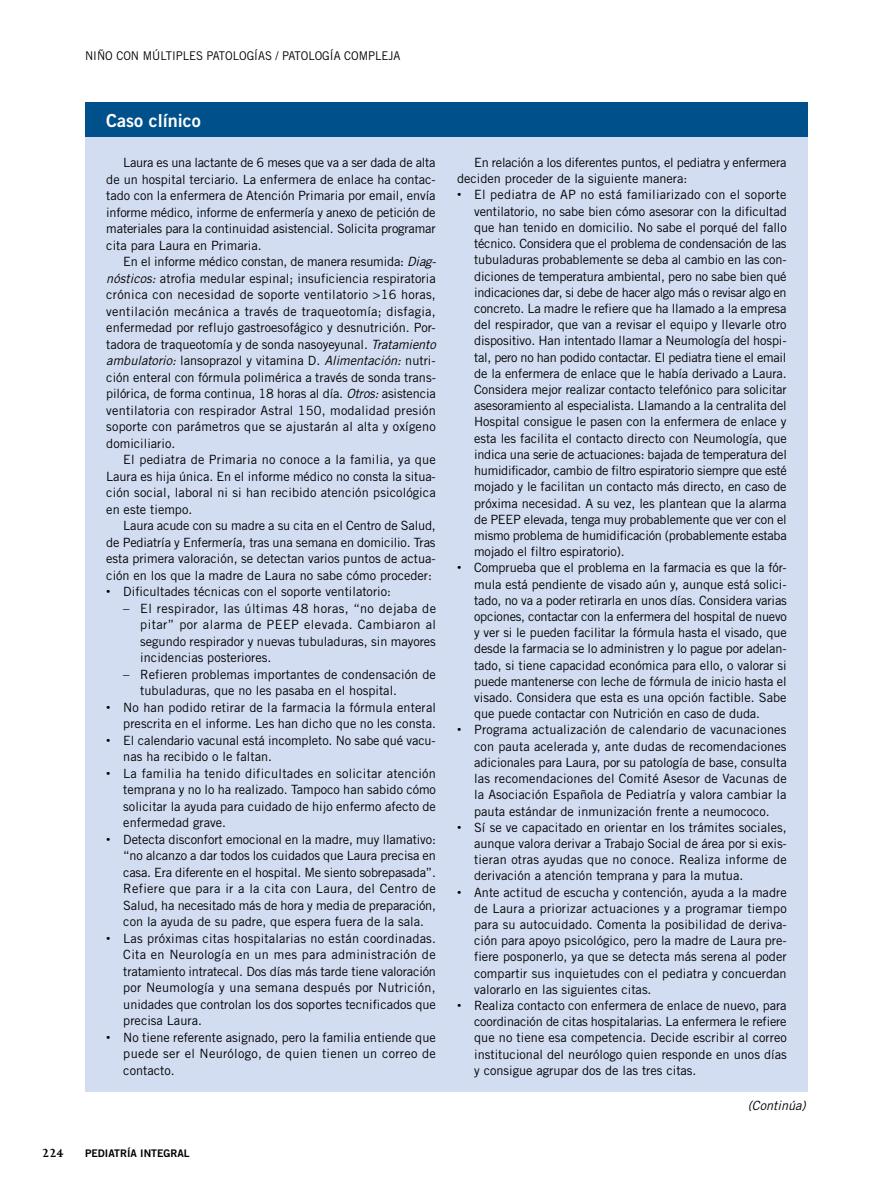
<style>
.page{position:relative;width:893px;height:1191px;background:#fff}
.page>*{position:absolute;margin:0;border:0;box-sizing:border-box;transform-origin:0 0}
.t1{font:18px "Trade Gothic Bold Two";color:#fff}
.t2{font:700 13.5px "Joanna MT Std";color:#000}
.t3{font:12.75px/16.2px "Trade Gothic";color:#000;text-align:justify}
.t4{font:12.75px/16.2px "Trade Gothic";letter-spacing:-.02em;color:#000}
.t5{font:italic 12.75px "Trade Gothic";color:#000}
.t6{font:12px "Trade Gothic";color:#000;scale:.95 1}
.t7{font:10.5px "Trade Gothic Bold Two";color:#000}
.s1{font-style:italic}
.s2{font-family:"Adobe Caslon Pro"}
</style>
<div class="page">
<div style="left:85px;top:134px;width:723px;height:957px;background:#d3ddf2"></div>
<div style="left:85px;top:103px;width:723px;height:34px;background:#00508c"></div>
<p class="t6" style="left:85px;top:49px;width:334px">Niño con múltiples patologías / patología compleja</p>
<h1 class="t1" style="left:106px;top:110px;width:96px">Caso clínico</h1>
<p class="t3" style="left:106px;top:154px;width:331px;text-indent:17px">Laura es una lactante de 6 meses que va a ser dada de alta de un hospital terciario. La enfermera de enlace ha contac&shy;tado con la enfermera de Atención Primaria por email, envía informe médico, informe de enfermería y anexo de petición de materiales para la continuidad asistencial. Solicita programar cita para Laura en Primaria.</p>
<p class="t3" style="left:106px;top:253px;width:331px;text-indent:17px">En el informe médico constan, de manera resumida: <span class="s1">Diag&shy;nósticos:</span> atrofia medular espinal; insuficiencia respiratoria crónica con necesidad de soporte ventilatorio &gt;16 horas, ventilación mecánica a través de traqueotomía; disfagia, enfermedad por reflujo gastroesofágico y desnutrición. Por&shy;tadora de traqueotomía y de sonda nasoyeyunal. <span class="s1">Tratamiento ambulatorio:</span> lansoprazol y vitamina D. <span class="s1">Alimentación:</span> nutri&shy;ción enteral con fórmula polimérica a través de sonda trans&shy;pilórica, de forma continua, 18 horas al día. <span class="s1">Otros:</span> asistencia ventilatoria con respirador Astral 150, modalidad presión soporte con parámetros que se ajustarán al alta y oxígeno domiciliario.</p>
<p class="t3" style="left:106px;top:451px;width:331px;text-indent:17px">El pediatra de Primaria no conoce a la familia, ya que Laura es hija única. En el informe médico no consta la situa&shy;ción social, laboral ni si han recibido atención psicológica en este tiempo.</p>
<p class="t3" style="left:106px;top:517px;width:331px;text-indent:17px">Laura acude con su madre a su cita en el Centro de Salud, de Pediatría y Enfermería, tras una semana en domicilio. Tras esta primera valoración, se detectan varios puntos de actua&shy;ción en los que la madre de Laura no sabe cómo proceder:</p>
<p class="t3" style="left:106px;top:583px;width:286px"><span class="s2">•</span> Dificultades técnicas con el soporte ventilatorio:</p>
<p class="t3" style="left:140px;top:600px;width:297px;text-indent:-17px">– El respirador, las últimas 48 horas, “no dejaba de pitar” por alarma de PEEP elevada. Cambiaron al segundo respirador y nuevas tubuladuras, sin mayores incidencias posteriores.</p>
<p class="t3" style="left:140px;top:666px;width:297px;text-indent:-17px">– Refieren problemas importantes de condensación de tubuladuras, que no les pasaba en el hospital.</p>
<p class="t3" style="left:106px;top:699px;width:331px;text-align:right"><span class="s2">•</span> No han podido retirar de la farmacia la fórmula enteral prescrita en el informe. Les han dicho que no les consta.</p>
<p class="t3" style="left:123px;top:732px;width:314px;text-indent:-17px"><span class="s2">•</span> El calendario vacunal está incompleto. No sabe qué vacu&shy;nas ha recibido o le faltan.</p>
<p class="t3" style="left:123px;top:765px;width:314px;text-indent:-17px"><span class="s2">•</span> La familia ha tenido dificultades en solicitar atención temprana y no lo ha realizado. Tampoco han sabido cómo solicitar la ayuda para cuidado de hijo enfermo afecto de enfermedad grave.</p>
<p class="t3" style="left:123px;top:831px;width:314px;text-indent:-17px"><span class="s2">•</span> Detecta disconfort emocional en la madre, muy llamativo: “no alcanzo a dar todos los cuidados que Laura precisa en casa. Era diferente en el hospital. Me siento sobrepasada”.<br>Refiere que para ir a la cita con Laura, del Centro de Salud, ha necesitado más de hora y media de preparación, con la ayuda de su padre, que espera fuera de la sala.</p>
<p class="t3" style="left:123px;top:930px;width:314px;text-indent:-17px"><span class="s2">•</span> Las próximas citas hospitalarias no están coordinadas.<br>Cita en Neurología en un mes para administración de tratamiento intratecal. Dos días más tarde tiene valoración por Neumología y una semana después por Nutrición, unidades que controlan los dos soportes tecnificados que precisa Laura.</p>
<p class="t3" style="left:123px;top:1029px;width:314px;text-indent:-17px"><span class="s2">•</span> No tiene referente asignado, pero la familia entiende que puede ser el Neurólogo, de quien tienen un correo de contacto.</p>
<p class="t2" style="left:42px;top:1145px;width:23px">224</p>
<p class="t7" style="left:85px;top:1146px;width:106px">PEDIATRÍA INTEGRAL</p>
<p class="t4" style="left:457px;top:154px;width:331px;text-indent:17px">En relación a los diferentes puntos, el pediatra y enfermera deciden proceder de la siguiente manera:</p>
<p class="t3" style="left:474px;top:187px;width:314px;text-indent:-17px"><span class="s2">•</span> El pediatra de AP no está familiarizado con el soporte ventilatorio, no sabe bien cómo asesorar con la dificultad que han tenido en domicilio. No sabe el porqué del fallo técnico. Considera que el problema de condensación de las tubuladuras probablemente se deba al cambio en las con&shy;diciones de temperatura ambiental, pero no sabe bien qué indicaciones dar, si debe de hacer algo más o revisar algo en concreto. La madre le refiere que ha llamado a la empresa del respirador, que van a revisar el equipo y llevarle otro dispositivo. Han intentado llamar a Neumología del hospi&shy;tal, pero no han podido contactar. El pediatra tiene el email de la enfermera de enlace que le había derivado a Laura.<br>Considera mejor realizar contacto telefónico para solicitar asesoramiento al especialista. Llamando a la centralita del Hospital consigue le pasen con la enfermera de enlace y esta les facilita el contacto directo con Neumología, que indica una serie de actuaciones: bajada de temperatura del humidificador, cambio de filtro espiratorio siempre que esté mojado y le facilitan un contacto más directo, en caso de próxima necesidad. A su vez, les plantean que la alarma de PEEP elevada, tenga muy probablemente que ver con el mismo problema de humidificación (probablemente estaba mojado el filtro espiratorio).</p>
<p class="t3" style="left:474px;top:559px;width:314px;text-indent:-17px"><span class="s2">•</span> Comprueba que el problema en la farmacia es que la fór&shy;mula está pendiente de visado aún y, aunque está solici&shy;tado, no va a poder retirarla en unos días. Considera varias opciones, contactar con la enfermera del hospital de nuevo y ver si le pueden facilitar la fórmula hasta el visado, que desde la farmacia se lo administren y lo pague por adelan&shy;tado, si tiene capacidad económica para ello, o valorar si puede mantenerse con leche de fórmula de inicio hasta el visado. Considera que esta es una opción factible. Sabe que puede contactar con Nutrición en caso de duda.</p>
<p class="t3" style="left:474px;top:721px;width:314px;text-indent:-17px"><span class="s2">•</span> Programa actualización de calendario de vacunaciones con pauta acelerada y, ante dudas de recomendaciones adicionales para Laura, por su patología de base, consulta las recomendaciones del Comité Asesor de Vacunas de la Asociación Española de Pediatría y valora cambiar la pauta estándar de inmunización frente a neumococo.</p>
<p class="t3" style="left:474px;top:819px;width:314px;text-indent:-17px"><span class="s2">•</span> Sí se ve capacitado en orientar en los trámites sociales, aunque valora derivar a Trabajo Social de área por si exis&shy;tieran otras ayudas que no conoce. Realiza informe de derivación a atención temprana y para la mutua.</p>
<p class="t3" style="left:474px;top:883px;width:314px;text-indent:-17px"><span class="s2">•</span> Ante actitud de escucha y contención, ayuda a la madre de Laura a priorizar actuaciones y a programar tiempo para su autocuidado. Comenta la posibilidad de deriva&shy;ción para apoyo psicológico, pero la madre de Laura pre&shy;fiere posponerlo, ya que se detecta más serena al poder compartir sus inquietudes con el pediatra y concuerdan valorarlo en las siguientes citas.</p>
<p class="t3" style="left:474px;top:997px;width:314px;text-indent:-17px"><span class="s2">•</span> Realiza contacto con enfermera de enlace de nuevo, para coordinación de citas hospitalarias. La enfermera le refiere que no tiene esa competencia. Decide escribir al correo institucional del neurólogo quien responde en unos días y consigue agrupar dos de las tres citas.</p>
<p class="t5" style="left:748px;top:1097px;width:60px">(Continúa)</p>
</div>
